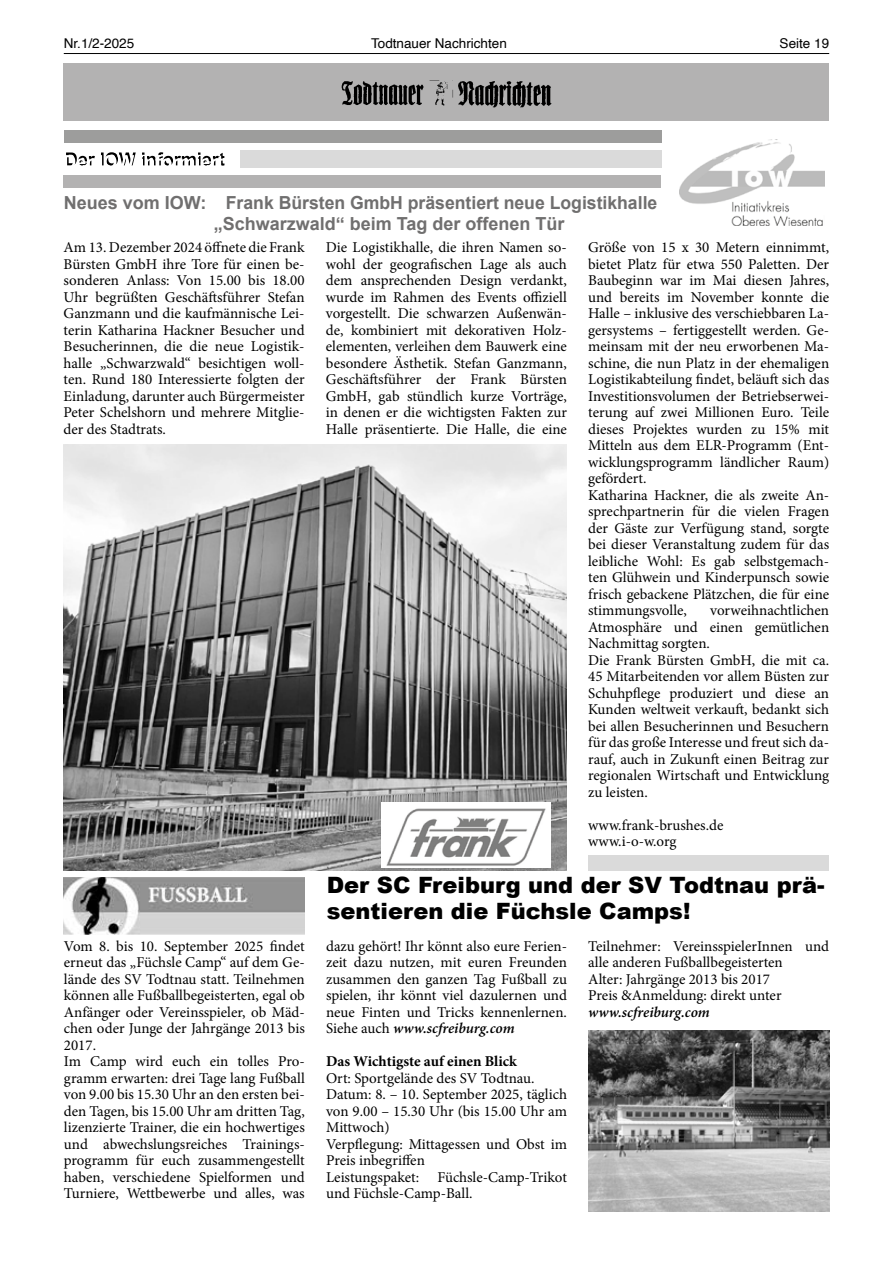
<style>
.page{position:relative;width:893px;height:1263px;background:#fff}
.page>*{position:absolute;margin:0;border:0;box-sizing:border-box;transform-origin:0 0}
.t1{font:900 22.5px/25.5px "Arial";color:#000}
.t2{font:700 18px/21.6px "Arial";color:#706f6f}
.t3{font:15px/16.5px "Minion Pro";color:#000}
.t4{font:700 15px "Minion Pro";color:#000}
.t5{font:italic 600 15px "Minion Pro";color:#000}
.t6{font:13.5px "Helvetica";color:#000}
.s1{font-weight:600;font-style:italic}
</style>
<div class="page">
<hr style="left:64px;top:53px;width:765px;height:1px;background:#000">
<div style="left:64px;top:64px;width:765px;height:57px;background:#b3b2b2"></div>
<img style="left:341px;top:80px;width:211px;height:28px">
<div style="left:240px;top:150px;width:421px;height:17px;background:#dadada"></div>
<div style="left:63px;top:175px;width:598px;height:12px;background:#b3b2b2"></div>
<svg style="left:66px;top:152px;width:159px;height:14px"></svg>
<img style="left:679px;top:142px;width:146px;height:84px">
<div style="left:64px;top:130px;width:597px;height:12px;background:#9d9d9c"></div>
<img style="left:63px;top:444px;width:504px;height:427px">
<div style="left:588px;top:855px;width:241px;height:16px;background:#dadada"></div>
<img style="left:381px;top:802px;width:169px;height:65px">
<img style="left:588px;top:1030px;width:241px;height:182px">
<img style="left:64px;top:877px;width:240px;height:57px">
<p class="t6" style="left:64px;top:33px;width:72px">Nr.1/2-2025</p>
<p class="t6" style="left:371px;top:33px;width:137px">Todtnauer Nachrichten</p>
<p class="t6" style="left:780px;top:33px;width:51px">Seite 19</p>
<p class="t2" style="left:214px;top:192px;width:445px;text-indent:-150px">Neues vom IOW: Frank Bürsten GmbH präsentiert neue Logistikhalle „Schwarzwald“ beim Tag der offenen Tür</p>
<p class="t3" style="left:64px;top:239px;width:243px;text-align:justify">Am 13. Dezember 2024 öffnete die Frank Bürsten GmbH ihre Tore für einen be&shy;sonderen Anlass: Von 15.00 bis 18.00<br>Uhr begrüßten Geschäftsführer Stefan Ganzmann und die kaufmännische Lei&shy;terin Katharina Hackner Besucher und Besucherinnen, die die neue Logistik&shy;halle „Schwarzwald“ besichtigen woll&shy;ten. Rund 180 Interessierte folgten der Einladung, darunter auch Bürgermeister Peter Schelshorn und mehrere Mitglie&shy;der des Stadtrats.</p>
<p class="t3" style="left:326px;top:239px;width:243px;text-align:justify">Die Logistikhalle, die ihren Namen so&shy;wohl der geografischen Lage als auch dem ansprechenden Design verdankt, wurde im Rahmen des Events offiziell vorgestellt. Die schwarzen Außenwän&shy;de, kombiniert mit dekorativen Holz&shy;elementen, verleihen dem Bauwerk eine besondere Ästhetik. Stefan Ganzmann, Geschäftsführer der Frank Bürsten GmbH, gab stündlich kurze Vorträge, in denen er die wichtigsten Fakten zur Halle präsentierte. Die Halle, die eine</p>
<p class="t3" style="left:588px;top:239px;width:243px">Größe von 15 x 30 Metern einnimmt, bietet Platz für etwa 550 Paletten. Der Baubeginn war im Mai diesen Jahres, und bereits im November konnte die Halle – inklusive des verschiebbaren La&shy;gersystems – fertiggestellt werden. Ge&shy;meinsam mit der neu erworbenen Ma&shy;schine, die nun Platz in der ehemaligen Logistikabteilung findet, beläuft sich das Investitionsvolumen der Betriebserwei&shy;terung auf zwei Millionen Euro. Teile dieses Projektes wurden zu 15% mit Mitteln aus dem ELR-Programm (Ent&shy;wicklungsprogramm ländlicher Raum) gefördert.<br>Katharina Hackner, die als zweite An&shy;sprechpartnerin für die vielen Fragen der Gäste zur Verfügung stand, sorgte bei dieser Veranstaltung zudem für das leibliche Wohl: Es gab selbstgemach&shy;ten Glühwein und Kinderpunsch sowie frisch gebackene Plätzchen, die für eine stimmungsvolle,</p>
<p class="t3" style="left:588px;top:602px;width:243px;text-indent:122px">vorweihnachtlichen Atmosphäre und einen gemütlichen Nachmittag sorgten.<br>Die Frank Bürsten GmbH, die mit ca.<br>45 Mitarbeitenden vor allem Büsten zur Schuhpflege produziert und diese an Kunden weltweit verkauft, bedankt sich bei allen Besucherinnen und Besuchern für das große Interesse und freut sich da&shy;rauf, auch in Zukunft einen Beitrag zur regionalen Wirtschaft und Entwicklung zu leisten.</p>
<p class="t3" style="left:588px;top:817px;width:137px">www.frank-brushes.de www.i-o-w.org</p>
<h1 class="t1" style="left:327px;top:872px;width:499px">Der SC Freiburg und der SV Todtnau prä&shy;sentieren die Füchsle Camps!</h1>
<p class="t3" style="left:64px;top:938px;width:242px">Vom 8. bis 10. September 2025 findet erneut das „Füchsle Camp“ auf dem Ge&shy;lände des SV Todtnau statt. Teilnehmen können alle Fußballbegeisterten, egal ob Anfänger oder Vereinsspieler, ob Mäd&shy;chen oder Junge der Jahrgänge 2013 bis 2017.<br>Im Camp wird euch ein tolles Pro&shy;gramm erwarten: drei Tage lang Fußball von 9.00 bis 15.30 Uhr an den ersten bei&shy;den Tagen, bis 15.00 Uhr am dritten Tag, lizenzierte Trainer, die ein hochwertiges und abwechslungsreiches Trainings&shy;programm für euch zusammengestellt haben, verschiedene Spielformen und Turniere, Wettbewerbe und alles, was</p>
<p class="t3" style="left:326px;top:938px;width:242px;text-align:justify">dazu gehört! Ihr könnt also eure Ferien&shy;zeit dazu nutzen, mit euren Freunden zusammen den ganzen Tag Fußball zu spielen, ihr könnt viel dazulernen und neue Finten und Tricks kennenlernen.<br>Siehe auch <span class="s1">www.scfreiburg.com</span></p>
<p class="t4" style="left:326px;top:1051px;width:192px">Das Wichtigste auf einen Blick</p>
<p class="t3" style="left:326px;top:1070px;width:242px">Ort: Sportgelände des SV Todtnau.<br>Datum: 8. – 10. September 2025, täglich von 9.00 – 15.30 Uhr (bis 15.00 Uhr am<br>Mittwoch)<br>Verpflegung: Mittagessen und Obst im<br>Preis inbegriffen<br>Leistungspaket: Füchsle‐Camp-Trikot und Füchsle-Camp-Ball.</p>
<p class="t3" style="left:588px;top:938px;width:242px">Teilnehmer: VereinsspielerInnen und alle anderen Fußballbegeisterten<br>Alter: Jahrgänge 2013 bis 2017<br>Preis &amp;Anmeldung: direkt unter</p>
<p class="t5" style="left:588px;top:1001px;width:123px">www.scfreiburg.com</p>
</div>
